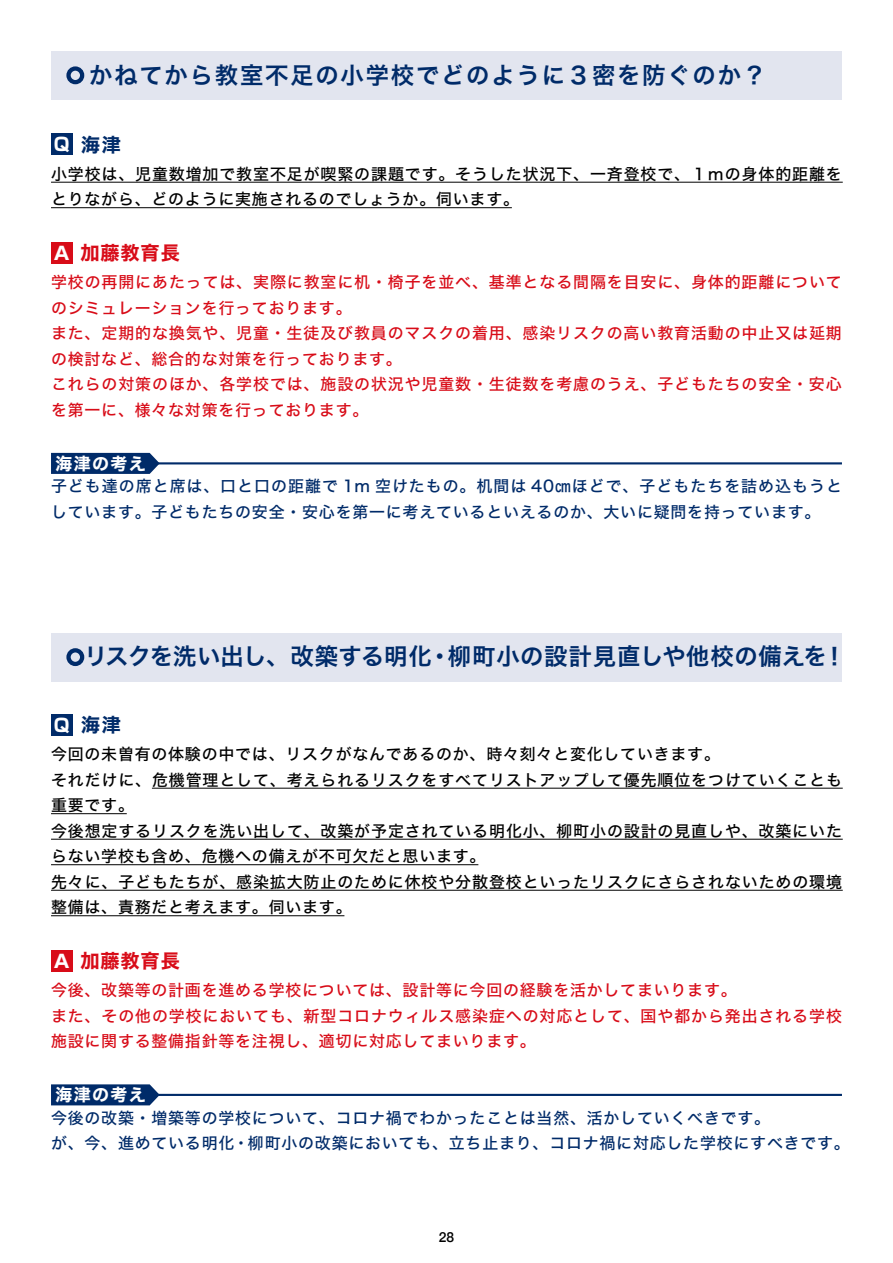
<style>
.page{position:relative;width:893px;height:1263px;background:#fff}
.page>*{position:absolute;margin:0;border:0;box-sizing:border-box;transform-origin:0 0}
.t1{font:23.4px "Hira Kaku Std W6";letter-spacing:.015em;color:#002b69}
.t2{font:23.4px "Hira Kaku Std W6";letter-spacing:.075em;color:#002b69}
.t3{font:19.2px "Hira Kaku Std W7";letter-spacing:.05em;color:#d80c18}
.t4{font:19.2px "Hira Kaku Std W7";color:#002b69}
.t5{font:16.95px "Hira Kaku Std W7";letter-spacing:.075em;color:#fff}
.t6{font:15.9px/25.5px "Hira Kaku Std W5";letter-spacing:.055em;color:#d80c18}
.t7{font:15.9px/25.5px "Hira Kaku Std W5";letter-spacing:.055em;color:#000}
.t8{font:15.9px/25.5px "Hira Kaku Std W5";letter-spacing:.05em;color:#002b69}
.t9{font:500 13.8px "Helvetica Neue";color:#000}
.s1{font-family:"Shin Go Pr 5";font-weight:700;font-size:18px;color:#fff}
</style>
<div class="page">
<div style="left:51px;top:51px;width:791px;height:49px;background:#e2e5ef"></div>
<svg style="left:69px;top:69px;width:13px;height:13px"></svg>
<div style="left:66px;top:66px;width:18px;height:18px;border:4px solid #002b69;border-radius:50%"></div>
<div style="left:51px;top:633px;width:791px;height:48px;background:#e2e5ef"></div>
<div style="left:66px;top:648px;width:18px;height:18px;border:4px solid #002b69;border-radius:50%"></div>
<hr style="left:51px;top:182px;width:792px;height:1px;background:#000">
<hr style="left:51px;top:207px;width:461px;height:1px;background:#000">
<hr style="left:152px;top:788px;width:691px;height:1px;background:#000">
<hr style="left:51px;top:813px;width:76px;height:1px;background:#000">
<hr style="left:51px;top:839px;width:792px;height:1px;background:#000">
<hr style="left:51px;top:864px;width:427px;height:1px;background:#000">
<hr style="left:51px;top:890px;width:792px;height:1px;background:#000">
<hr style="left:51px;top:915px;width:293px;height:1px;background:#000">
<div style="left:51px;top:134px;width:21px;height:21px;background:#002b69"></div>
<div style="left:51px;top:242px;width:21px;height:21px;background:#d80c18"></div>
<hr style="left:133px;top:462px;width:709px;height:2px;background:#002b69">
<svg style="left:51px;top:453px;width:109px;height:21px;background:#0d3570"></svg>
<div style="left:51px;top:714px;width:21px;height:21px;background:#002b69"></div>
<div style="left:51px;top:950px;width:21px;height:21px;background:#d80c18"></div>
<hr style="left:133px;top:1094px;width:709px;height:2px;background:#002b69">
<svg style="left:51px;top:1084px;width:109px;height:21px;background:#103872"></svg>
<h1 class="t2" style="left:89px;top:58px;width:679px">かねてから教室不足の小学校でどのように３密を防ぐのか？</h1>
<p class="t4" style="left:54px;top:129px;width:69px"><span class="s1">Q</span> 海津</p>
<p class="t7" style="left:51px;top:161px;width:792px">小学校は、児童数増加で教室不足が喫緊の課題です。そうした状況下、一斉登校で、１ｍの身体的距離をとりながら、どのように実施されるのでしょうか。伺います。</p>
<p class="t3" style="left:54px;top:238px;width:128px"><span class="s1">A</span> 加藤教育長</p>
<p class="t6" style="left:51px;top:270px;width:792px">学校の再開にあたっては、実際に教室に机・椅子を並べ、基準となる間隔を目安に、身体的距離についてのシミュレーションを行っております。<br>また、定期的な換気や、児童・生徒及び教員のマスクの着用、感染リスクの高い教育活動の中止又は延期の検討など、総合的な対策を行っております。<br>これらの対策のほか、各学校では、施設の状況や児童数・生徒数を考慮のうえ、子どもたちの安全・安心を第一に、様々な対策を行っております。</p>
<p class="t5" style="left:56px;top:450px;width:92px">海津の考え</p>
<p class="t8" style="left:51px;top:474px;width:792px">子ども達の席と席は、口と口の距離で 1m 空けたもの。机間は 40㎝ほどで、子どもたちを詰め込もうとしています。子どもたちの安全・安心を第一に考えているといえるのか、大いに疑問を持っています。</p>
<h1 class="t1" style="left:84px;top:638px;width:763px">リスクを洗い出し、改築する明化・柳町小の設計見直しや他校の備えを！</h1>
<p class="t4" style="left:54px;top:710px;width:69px"><span class="s1">Q</span> 海津</p>
<p class="t7" style="left:51px;top:742px;width:792px">今回の未曽有の体験の中では、リスクがなんであるのか、時々刻々と変化していきます。<br>それだけに、危機管理として、考えられるリスクをすべてリストアップして優先順位をつけていくことも重要です。<br>今後想定するリスクを洗い出して、改築が予定されている明化小、柳町小の設計の見直しや、改築にいたらない学校も含め、危機への備えが不可欠だと思います。<br>先々に、子どもたちが、感染拡大防止のために休校や分散登校といったリスクにさらされないための環境整備は、責務だと考えます。伺います。</p>
<p class="t3" style="left:54px;top:946px;width:128px"><span class="s1">A</span> 加藤教育長</p>
<p class="t6" style="left:51px;top:978px;width:792px">今後、改築等の計画を進める学校については、設計等に今回の経験を活かしてまいります。<br>また、その他の学校においても、新型コロナウィルス感染症への対応として、国や都から発出される学校施設に関する整備指針等を注視し、適切に対応してまいります。</p>
<p class="t5" style="left:56px;top:1082px;width:92px">海津の考え</p>
<p class="t8" style="left:51px;top:1105px;width:800px">今後の改築・増築等の学校について、コロナ禍でわかったことは当然、活かしていくべきです。<br>が、今、進めている明化・柳町小の改築においても、立ち止まり、コロナ禍に対応した学校にすべきです。</p>
<p class="t9" style="left:439px;top:1226px;width:17px">28</p>
</div>
